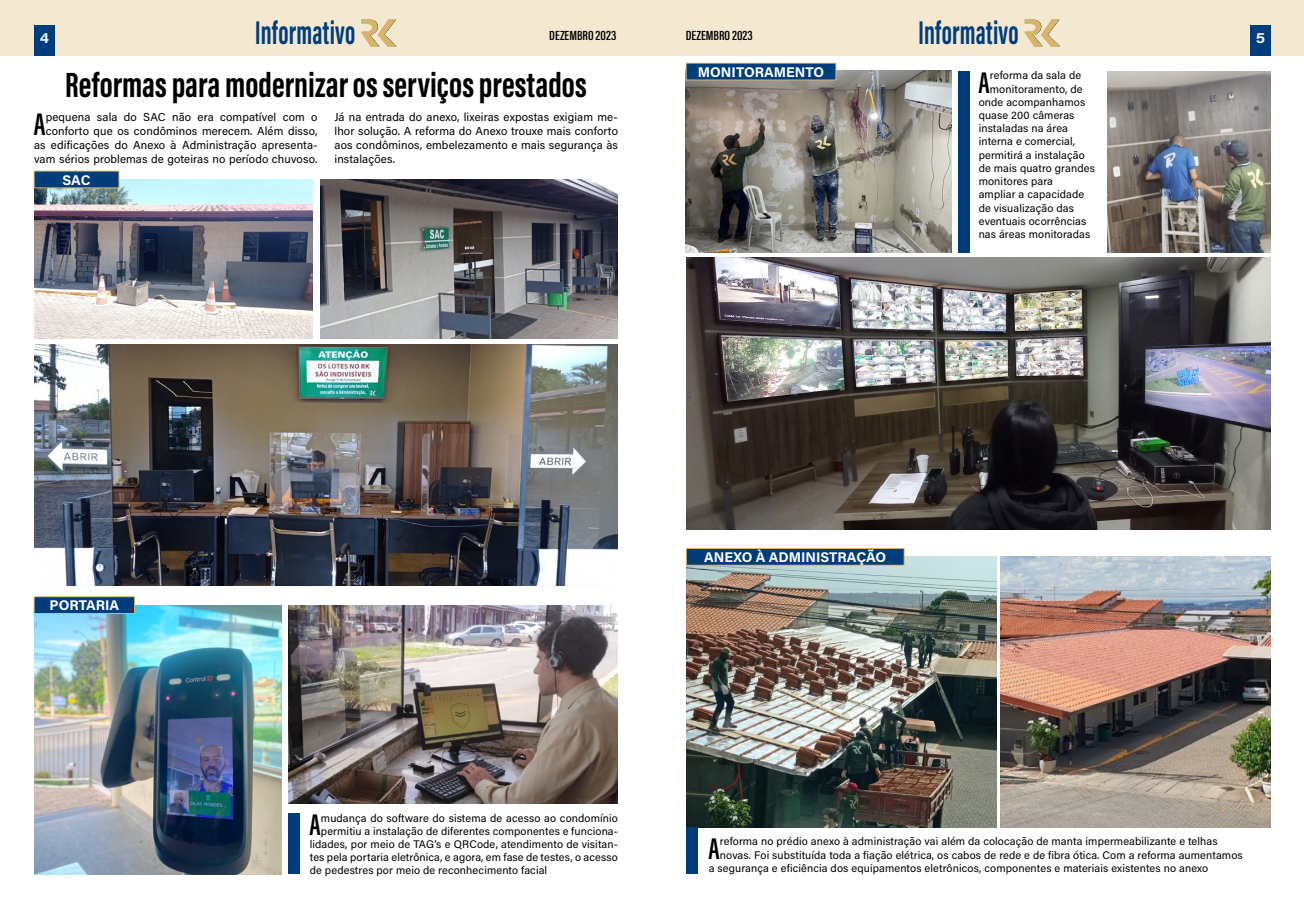
<style>
.page{position:relative;width:1304px;height:908px;background:#fff}
.page>*{position:absolute;margin:0;border:0;box-sizing:border-box;transform-origin:0 0}
.t1{font:700 36px "Acumin Pro Extra Cond";color:#000}
.t2{font:700 33.8px "Acumin Pro Extra Cond";letter-spacing:.01em;color:#003d7c;scale:.83 1}
.t3{font:600 32.2px "Acumin Pro Extra Cond";color:#000}
.t4{font:600 30.8px "Acumin Pro Extra Cond";color:#000}
.t5{font:700 15px "Acumin Pro";color:#ededed;scale:1.1 1}
.t6{font:700 14px "Acumin Pro";color:#fff}
.t7{font:600 13.6px "Acumin Pro Extra Cond";color:#000;scale:1.1 1}
.t8{font:11.5px/13.8px "Acumin Pro";letter-spacing:.01em;color:#000;text-align:right}
.t9{font:11px "Acumin Pro";letter-spacing:.01em;color:#000}
</style>
<div class="page">
<div style="left:0;top:0;width:652px;height:56px;background:#f4e8d1"></div>
<div style="left:652px;top:0;width:652px;height:56px;background:#f4e8d1"></div>
<svg style="left:361px;top:19px;width:36px;height:27px"></svg>
<svg style="left:1024px;top:19px;width:36px;height:27px"></svg>
<div style="left:34px;top:26px;width:21px;height:30px;background:#003d7c"></div>
<div style="left:1250px;top:26px;width:21px;height:30px;background:#003d7c"></div>
<img style="left:1001px;top:556px;width:270px;height:270px">
<img style="left:34px;top:179px;width:279px;height:160px">
<img style="left:320px;top:179px;width:298px;height:160px">
<img style="left:34px;top:344px;width:584px;height:241px">
<img style="left:686px;top:556px;width:310px;height:270px">
<img style="left:34px;top:605px;width:248px;height:268px">
<img style="left:289px;top:605px;width:329px;height:197px">
<img style="left:686px;top:71px;width:265px;height:181px">
<img style="left:1107px;top:72px;width:164px;height:180px">
<div style="left:34px;top:171px;width:85px;height:17px;background:#003d7c"></div>
<div style="left:686px;top:63px;width:150px;height:17px;background:#003d7c"></div>
<div style="left:686px;top:63px;width:150px;height:17px;border:1px solid #d7b46a"></div>
<div style="left:289px;top:812px;width:11px;height:61px;background:#003d7c"></div>
<div style="left:34px;top:596px;width:101px;height:17px;background:#003d7c"></div>
<div style="left:34px;top:596px;width:101px;height:17px;border:1px solid #d7b46a"></div>
<img style="left:686px;top:257px;width:585px;height:272px">
<div style="left:686px;top:827px;width:12px;height:46px;background:#003d7c"></div>
<div style="left:686px;top:548px;width:218px;height:17px;background:#003d7c"></div>
<div style="left:686px;top:548px;width:218px;height:17px;border:1px solid #d7b46a"></div>
<div style="left:958px;top:71px;width:11px;height:181px;background:#003d7c"></div>
<h3 class="t5" style="left:40px;top:28px;width:10px">4</h3>
<h2 class="t2" style="left:255px;top:12px;width:122px">Informativo</h2>
<p class="t7" style="left:549px;top:27px;width:63px">DEZEMBRO 2023</p>
<p class="t7" style="left:686px;top:27px;width:63px">DEZEMBRO 2023</p>
<h2 class="t2" style="left:918px;top:12px;width:122px">Informativo</h2>
<p class="t6" style="left:698px;top:62px;width:128px">MONITORAMENTO</p>
<h1 class="t1" style="left:65px;top:63px;width:523px">Reformas para modernizar os serviços prestados</h1>
<h3 class="t4" style="left:978px;top:63px;width:13px">A</h3>
<p class="t9" style="left:990px;top:68px;width:93px">reforma da sala de</p>
<p class="t9" style="left:990px;top:81px;width:94px">monitoramento, de</p>
<p class="t9" style="left:979px;top:94px;width:108px">onde acompanhamos</p>
<p class="t9" style="left:979px;top:107px;width:97px">quase 200 câmeras</p>
<p class="t9" style="left:979px;top:121px;width:91px">instaladas na área</p>
<p class="t9" style="left:979px;top:134px;width:98px">interna e comercial,</p>
<p class="t9" style="left:979px;top:147px;width:108px">permitirá a instalação</p>
<p class="t9" style="left:979px;top:160px;width:118px">de mais quatro grandes</p>
<p class="t9" style="left:979px;top:173px;width:76px">monitores para</p>
<p class="t9" style="left:979px;top:187px;width:107px">ampliar a capacidade</p>
<p class="t9" style="left:979px;top:200px;width:97px">de visualização das</p>
<p class="t9" style="left:979px;top:213px;width:109px">eventuais ocorrências</p>
<p class="t9" style="left:979px;top:226px;width:113px">nas áreas monitoradas</p>
<p class="t8" style="left:34px;top:110px;width:285px">pequena sala do SAC não era compatível com o conforto que os condôminos merecem. Além disso, as edificações do Anexo à Administração apresenta&shy;vam sérios problemas de goteiras no período chuvoso.</p>
<p class="t8" style="left:334px;top:110px;width:285px;text-align:justify">Já na entrada do anexo, lixeiras expostas exigiam me&shy;lhor solução. A reforma do Anexo trouxe mais conforto aos condôminos, embelezamento e mais segurança às instalações.</p>
<h3 class="t3" style="left:34px;top:104px;width:13px">A</h3>
<p class="t6" style="left:62px;top:170px;width:30px">SAC</p>
<h3 class="t5" style="left:1256px;top:28px;width:10px">5</h3>
<p class="t6" style="left:50px;top:595px;width:71px">PORTARIA</p>
<p class="t6" style="left:704px;top:547px;width:184px">ANEXO À ADMINISTRAÇÃO</p>
<h3 class="t4" style="left:310px;top:805px;width:13px">A</h3>
<p class="t9" style="left:321px;top:809px;width:298px">mudança do software do sistema de acesso ao condomínio</p>
<p class="t9" style="left:321px;top:822px;width:298px">permitiu a instalação de diferentes componentes e funciona-</p>
<p class="t9" style="left:310px;top:836px;width:310px">lidades, por meio de TAG’s e QRCode, atendimento de visitan-</p>
<p class="t9" style="left:310px;top:849px;width:310px">tes pela portaria eletrônica, e agora, em fase de testes, o acesso</p>
<p class="t9" style="left:310px;top:862px;width:239px">de pedestres por meio de reconhecimento facial</p>
<h3 class="t4" style="left:708px;top:829px;width:13px">A</h3>
<p class="t9" style="left:720px;top:833px;width:499px">reforma no prédio anexo à administração vai além da colocação de manta impermeabilizante e telhas</p>
<p class="t9" style="left:720px;top:846px;width:524px">novas. Foi substituída toda a fiação elétrica, os cabos de rede e de fibra ótica. Com a reforma aumentamos</p>
<p class="t9" style="left:709px;top:859px;width:501px">a segurança e eficiência dos equipamentos eletrônicos, componentes e materiais existentes no anexo</p>
</div>
